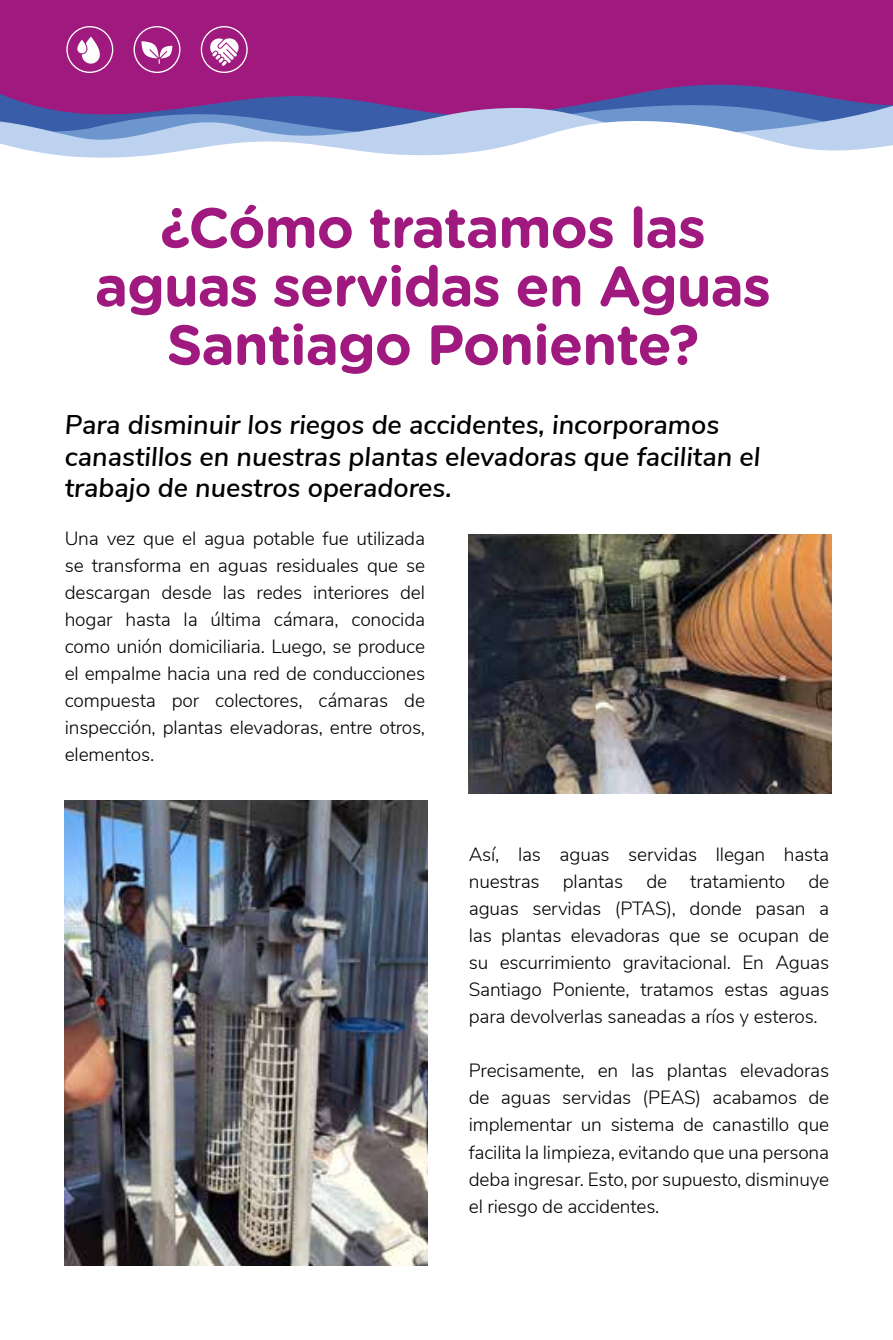
<style>
.page{position:relative;width:893px;height:1340px;background:#fff}
.page>*{position:absolute;margin:0;border:0;box-sizing:border-box;transform-origin:0 0}
.t1{font:700 56.25px/58.5px "Gotham Rounded";letter-spacing:-.02em;color:#9f197e;text-align:center}
.t2{font:italic 600 27px/31.5px "Nunito Sans";color:#000}
.t3{font:300 19.12px/27px "Nunito Sans";letter-spacing:-.01em;color:#000;text-align:justify}
</style>
<div class="page">
<div style="left:0;top:0;width:893px;height:152px;background:#9f197e"></div>
<svg style="left:0;top:85px;width:892px;height:73px"></svg>
<svg style="left:892px;top:105px;width:1px;height:47px"></svg>
<svg style="left:66px;top:26px;width:47px;height:47px"></svg>
<svg style="left:133px;top:26px;width:48px;height:47px"></svg>
<svg style="left:201px;top:26px;width:47px;height:47px"></svg>
<img style="left:65px;top:800px;width:362px;height:465px">
<img style="left:469px;top:535px;width:362px;height:258px">
<h1 class="t1" style="left:95px;top:196px;width:678px">¿Cómo tratamos las aguas servidas en Aguas<br>Santiago Poniente?</h1>
<h2 class="t2" style="left:65px;top:407px;width:697px">Para disminuir los riegos de accidentes, incorporamos canastillos en nuestras plantas elevadoras que facilitan el trabajo de nuestros operadores.</h2>
<p class="t3" style="left:65px;top:523px;width:362px">Una vez que el agua potable fue utilizada se transforma en aguas residuales que se descargan desde las redes interiores del hogar hasta la última cámara, conocida como unión domiciliaria. Luego, se produce el empalme hacia una red de conducciones compuesta por colectores, cámaras de inspección, plantas elevadoras, entre otros, elementos.</p>
<p class="t3" style="left:469px;top:840px;width:362px">Así, las aguas servidas llegan hasta nuestras plantas de tratamiento de aguas servidas (PTAS), donde pasan a las plantas elevadoras que se ocupan de su escurrimiento gravitacional. En Aguas Santiago Poniente, tratamos estas aguas para devolverlas saneadas a ríos y esteros.</p>
<p class="t3" style="left:469px;top:1056px;width:362px">Precisamente, en las plantas elevadoras de aguas servidas (PEAS) acabamos de implementar un sistema de canastillo que facilita la limpieza, evitando que una persona deba ingresar. Esto, por supuesto, disminuye el riesgo de accidentes.</p>
</div>
